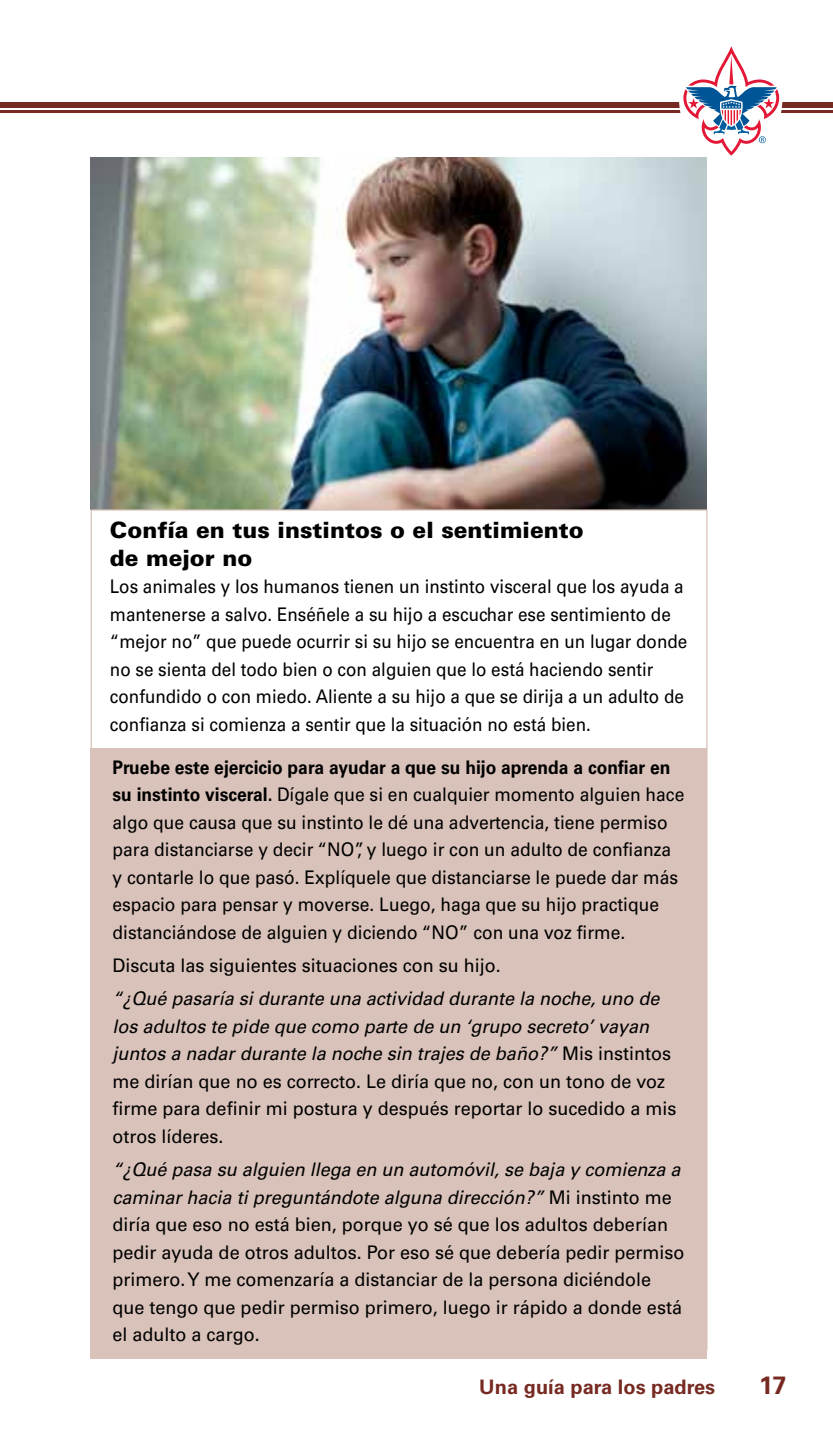
<style>
.page{position:relative;width:833px;height:1440px;background:#fff}
.page>*{position:absolute;margin:0;border:0;box-sizing:border-box;transform-origin:0 0}
.t1{font:700 25px "Univers LT Std";color:#762a21}
.t2{font:900 22.5px/27.5px "Univers LT Std";color:#000}
.t3{font:700 20px "Univers LT Std";color:#762a21}
.t4{font:18.75px/27.5px "Univers LT Std";color:#000;scale:.93 1}
.t5{font:18.75px/27.5px "Univers LT Std";color:#000;scale:.96 1}
.t6{font:18.75px/27.5px "Univers LT Std";color:#000;scale:.91 1}
.t7{font:italic 18.75px/27.5px "Univers LT Std";color:#000;scale:.96 1}
.s1{font-weight:700}
.s2{font-style:normal}
.s3{font-style:italic}
</style>
<div class="page">
<div style="left:0;top:102px;width:832px;height:6px;background:#762a21"></div>
<hr style="left:0;top:111px;width:832px;height:2px;background:#762a21">
<div style="left:679px;top:39px;width:103px;height:120px;background:#fff;border-radius:50%"></div>
<svg style="left:683px;top:46px;width:96px;height:110px"></svg>
<img style="left:90px;top:158px;width:616px;height:351px">
<div style="left:90px;top:749px;width:617px;height:610px;background:#d9c2b9"></div>
<p class="t2" style="left:110px;top:516px;width:475px">Confía en tus instintos o el sentimiento de mejor no</p>
<p class="t6" style="left:110px;top:573px;width:636px">Los animales y los humanos tienen un instinto visceral que los ayuda a mantenerse a salvo. Enséñele a su hijo a escuchar ese sentimiento de “mejor no” que puede ocurrir si su hijo se encuentra en un lugar donde no se sienta del todo bien o con alguien que lo está haciendo sentir confundido o con miedo. Aliente a su hijo a que se dirija a un adulto de confianza si comienza a sentir que la situación no está bien.</p>
<p class="t4" style="left:112px;top:753px;width:616px"><span class="s1">Pruebe este ejercicio para ayudar a que su hijo aprenda a confiar en su instinto visceral.</span> Dígale que si en cualquier momento alguien hace algo que causa que su instinto le dé una advertencia, tiene permiso para distanciarse y decir “NO”, y luego ir con un adulto de confianza y contarle lo que pasó. Explíquele que distanciarse le puede dar más espacio para pensar y moverse. Luego, haga que su hijo practique distanciándose de alguien y diciendo “NO” con una voz firme.</p>
<p class="t5" style="left:113px;top:952px;width:406px">Discuta las siguientes situaciones con su hijo.</p>
<p class="t7" style="left:113px;top:985px;width:589px">“¿Qué pasaría si durante una actividad durante la noche, uno de los adultos te pide que como parte de un ‘grupo secreto’ vayan juntos a nadar durante la noche sin trajes de baño?” <span class="s2">Mis instintos me dirían que no es correcto. Le diría que no, con un tono de voz firme para definir mi postura y después reportar lo sucedido a mis otros líderes.</span></p>
<p class="t5" style="left:113px;top:1156px;width:597px"><span class="s3">“¿Qué pasa su alguien llega en un automóvil, se baja y comienza a caminar hacia ti preguntándote alguna dirección?”</span> Mi instinto me diría que eso no está bien, porque yo sé que los adultos deberían pedir ayuda de otros adultos. Por eso sé que debería pedir permiso primero. Y me comenzaría a distanciar de la persona diciéndole que tengo que pedir permiso primero, luego ir rápido a donde está el adulto a cargo.</p>
<p class="t3" style="left:479px;top:1375px;width:237px">Una guía para los padres</p>
<h1 class="t1" style="left:759px;top:1371px;width:29px">17</h1>
</div>
